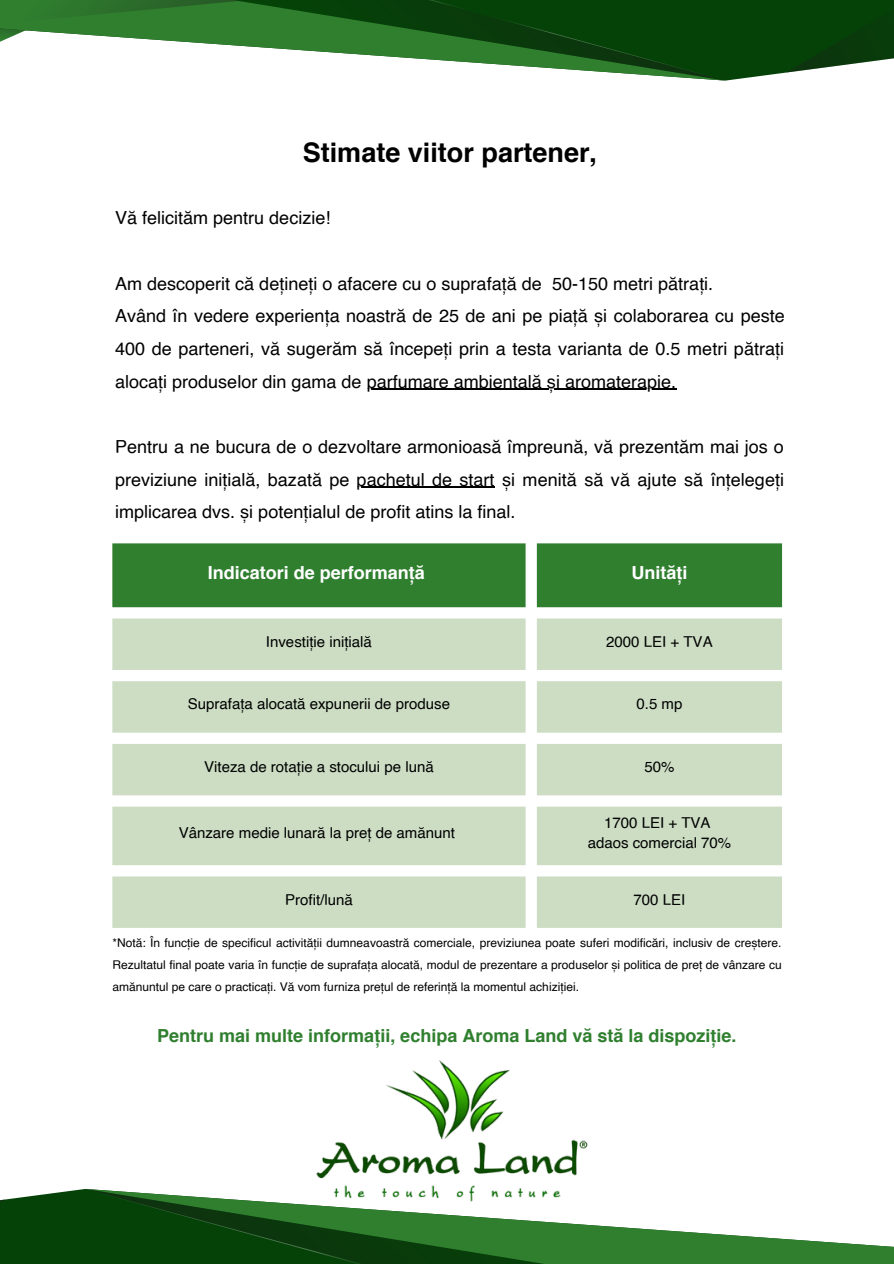
<style>
.page{position:relative;width:894px;height:1264px;background:#fff}
.page>*{position:absolute;margin:0;border:0;box-sizing:border-box;transform-origin:0 0}
.t1{font:700 27px "Helvetica";color:#000}
.t2{font:18px/32.7px "Helvetica";color:#000;text-align:justify}
.t3{font:700 18px "Helvetica";color:#2f7f2f}
.t4{font:700 18px "Helvetica";color:#fff}
.t5{font:15px "Helvetica";color:#000}
.t6{font:12px/22px "Helvetica";color:#000;text-align:justify}
</style>
<div class="page">
<hr style="left:366px;top:389px;width:310px;height:1px;background:#000">
<hr style="left:356px;top:487px;width:138px;height:1px;background:#000">
<div style="left:725px;top:0;width:60px;height:81px;background:#054208"></div>
<svg style="left:239px;top:0;width:90px;height:53px;background:#377e38"></svg>
<svg style="left:0;top:0;width:239px;height:46px"></svg>
<svg style="left:785px;top:0;width:108px;height:73px;background:#1f5222"></svg>
<svg style="left:329px;top:0;width:396px;height:81px"></svg>
<svg style="left:6px;top:1189px;width:79px;height:74px;background:#164f19"></svg>
<svg style="left:605px;top:1226px;width:288px;height:37px;fill:#2f7f2f"></svg>
<svg style="left:724px;top:1259px;width:169px;height:4px"></svg>
<svg style="left:0;top:1199px;width:6px;height:64px"></svg>
<svg style="left:85px;top:1188px;width:520px;height:75px;background:#316b33"></svg>
<div style="left:112px;top:543px;width:669px;height:64px;background:#2f7f2f"></div>
<svg style="left:112px;top:618px;width:669px;height:309px;fill:#ccddc4"></svg>
<img style="left:240px;top:1060px;width:365px;height:147px">
<p class="t1" style="left:303px;top:141px;width:296px">Stimate viitor partener,</p>
<p class="t2" style="left:115px;top:203px;width:217px">Vă felicităm pentru decizie!</p>
<p class="t2" style="left:115px;top:268px;width:599px">Am descoperit că dețineți o afacere cu o suprafață de 50-150 metri pătrați.</p>
<p class="t2" style="left:115px;top:301px;width:671px">Având în vedere experiența noastră de 25 de ani pe piață și colaborarea cu peste 400 de parteneri, vă sugerăm să începeți prin a testa varianta de 0.5 metri pătrați alocați produselor din gama de parfumare ambientală și aromaterapie.</p>
<p class="t2" style="left:115px;top:432px;width:670px">Pentru a ne bucura de o dezvoltare armonioasă împreună, vă prezentăm mai jos o previziune inițială, bazată pe pachetul de start și menită să vă ajute să înțelegeți implicarea dvs. și potențialul de profit atins la final.</p>
<p class="t4" style="left:208px;top:565px;width:219px">Indicatori de performanță</p>
<p class="t4" style="left:631px;top:565px;width:57px">Unități</p>
<p class="t5" style="left:266px;top:635px;width:107px">Investiție inițială</p>
<p class="t5" style="left:606px;top:635px;width:108px">2000 LEI + TVA</p>
<p class="t5" style="left:188px;top:697px;width:263px">Suprafața alocată expunerii de produse</p>
<p class="t5" style="left:636px;top:697px;width:47px">0.5 mp</p>
<p class="t5" style="left:204px;top:760px;width:231px">Viteza de rotație a stocului pe lună</p>
<p class="t5" style="left:644px;top:760px;width:32px">50%</p>
<p class="t5" style="left:179px;top:826px;width:278px">Vânzare medie lunară la preț de amănunt</p>
<p class="t5" style="left:604px;top:816px;width:108px">1700 LEI + TVA</p>
<p class="t5" style="left:587px;top:836px;width:145px">adaos comercial 70%</p>
<p class="t5" style="left:285px;top:893px;width:69px">Profit/lună</p>
<p class="t5" style="left:633px;top:893px;width:53px">700 LEI</p>
<p class="t6" style="left:112px;top:933px;width:670px">*Notă: În funcție de specificul activității dumneavoastră comerciale, previziunea poate suferi modificări, inclusiv de creștere.<br>Rezultatul final poate varia în funcție de suprafața alocată, modul de prezentare a produselor și politica de preț de vânzare cu amănuntul pe care o practicați. Vă vom furniza prețul de referință la momentul achiziției.</p>
<p class="t3" style="left:157px;top:1028px;width:580px">Pentru mai multe informații, echipa Aroma Land vă stă la dispoziție.</p>
</div>
